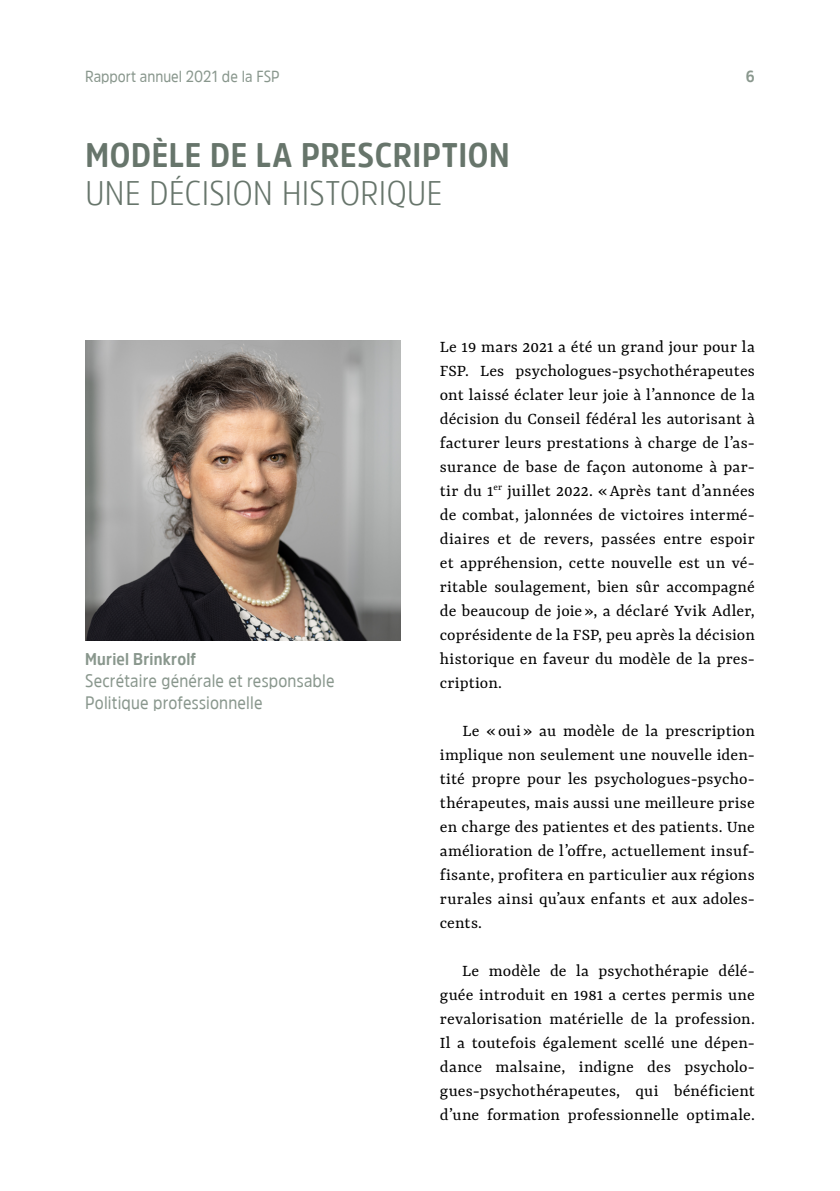
<style>
.page{position:relative;width:840px;height:1191px;background:#fff}
.page>*{position:absolute;margin:0;border:0;box-sizing:border-box;transform-origin:0 0}
.t1{font:700 34px "Amsi Pro Narw";letter-spacing:.02em;color:#67756b}
.t2{font:300 34px "Amsi Pro Narw";letter-spacing:.015em;color:#67756b}
.t3{font:18px/24px "Yrsa";letter-spacing:.01em;color:#000;text-align:justify}
.t4{font:18px/22px "Amsi Pro Narw";letter-spacing:.01em;color:#89978d}
.t5{font:700 17px "Amsi Pro Narw";letter-spacing:.015em;color:#89978d}
.t6{font:16px "Amsi Pro Narw";color:#89978d}
.t7{font:700 16px "Amsi Pro Narw";color:#89978d}
</style>
<div class="page">
<img style="left:85px;top:340px;width:315px;height:300px">
<p class="t6" style="left:85px;top:66px;width:196px">Rapport annuel 2021 de la FSP</p>
<p class="t7" style="left:745px;top:66px;width:10px">6</p>
<h1 class="t1" style="left:85px;top:132px;width:425px">MODÈLE DE LA PRESCRIPTION</h1>
<h1 class="t2" style="left:85px;top:170px;width:358px">UNE DÉCISION HISTORIQUE</h1>
<p class="t5" style="left:85px;top:647px;width:112px">Muriel Brinkrolf</p>
<p class="t4" style="left:85px;top:669px;width:251px">Secrétaire générale et responsable<br>Politique professionnelle</p>
<p class="t3" style="left:439px;top:335px;width:316px">Le 19 mars 2021 a été un grand jour pour la FSP. Les psychologues-psychothérapeutes ont laissé éclater leur joie à l’annonce de la décision du Conseil fédéral les autorisant à facturer leurs prestations à charge de l’as&shy;surance de base de façon autonome à par&shy;tir du 1<sup>er</sup> juillet 2022. «Après tant d’années de combat, jalonnées de victoires intermé&shy;diaires et de revers, passées entre espoir et appréhension, cette nouvelle est un vé&shy;ritable soulagement, bien sûr accompagné de beaucoup de joie», a déclaré Yvik Adler, coprésidente de la FSP, peu après la décision historique en faveur du modèle de la pres&shy;cription.</p>
<p class="t3" style="left:439px;top:719px;width:316px;text-indent:23px">Le «oui» au modèle de la prescription implique non seulement une nouvelle iden&shy;tité propre pour les psychologues-psycho&shy;thérapeutes, mais aussi une meilleure prise en charge des patientes et des patients. Une amélioration de l’offre, actuellement insuf&shy;fisante, profitera en particulier aux régions rurales ainsi qu’aux enfants et aux adoles&shy;cents.</p>
<p class="t3" style="left:439px;top:959px;width:316px;text-indent:22px">Le modèle de la psychothérapie délé&shy;guée introduit en 1981 a certes permis une revalorisation matérielle de la profession.<br>Il a toutefois également scellé une dépen&shy;dance malsaine, indigne des psycholo&shy;gues-psychothérapeutes, qui bénéficient d’une formation professionnelle optimale.</p>
</div>
